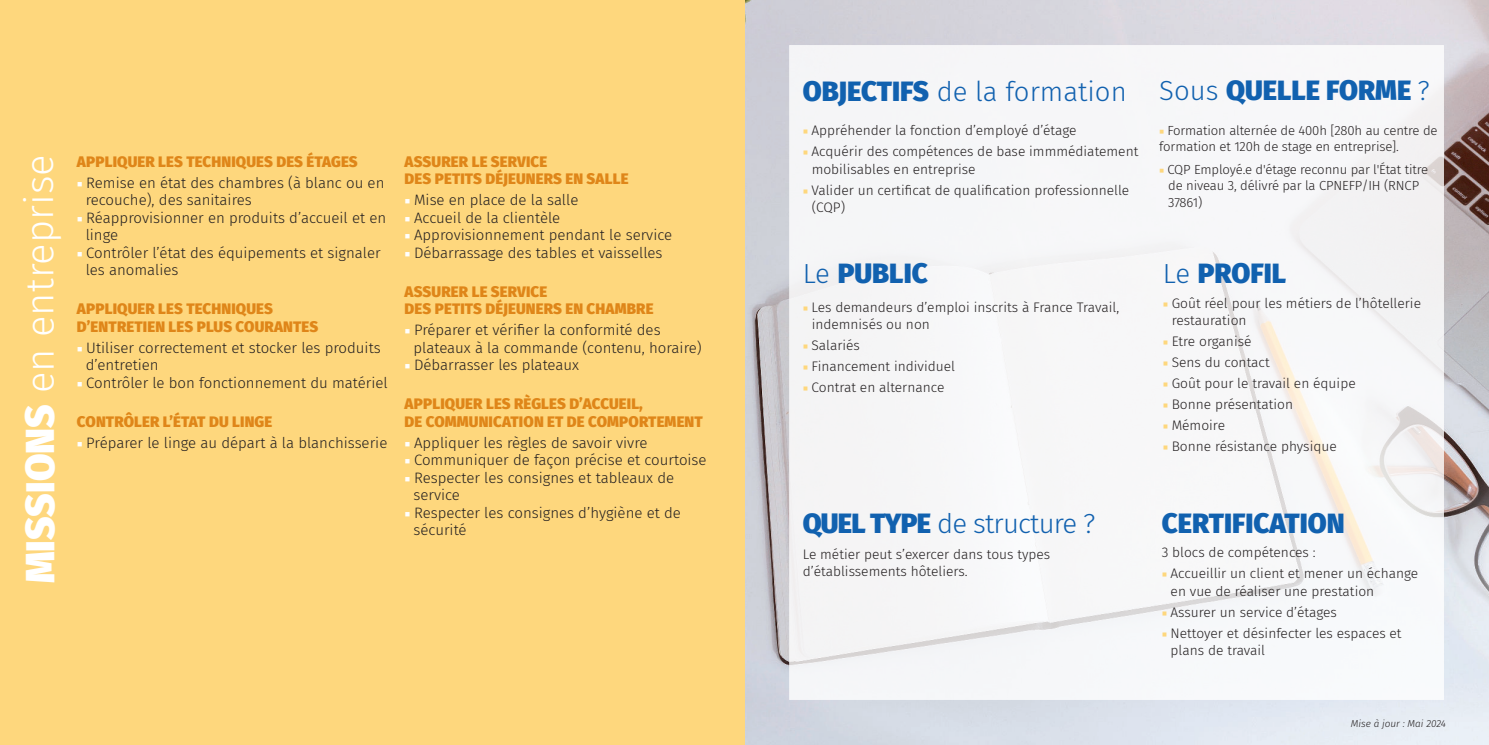
<style>
.page{position:relative;width:1489px;height:745px;background:#fff}
.page>*{position:absolute;margin:0;border:0;box-sizing:border-box;transform-origin:0 0}
.t1{font:300 40px "Fira Sans";letter-spacing:-.005em;color:#fff}
.t2{font:900 27.5px "Fira Sans";color:#1161af}
.t3{font:300 27.5px "Fira Sans";letter-spacing:-.01em;color:#1161af}
.t4{font:300 27.5px "Fira Sans";letter-spacing:-.03em;color:#1161af}
.t5{font:300 15px/17.5px "Fira Sans";color:#231f20}
.t6{font:900 15px/17.5px "Fira Sans";letter-spacing:.01em;color:#df8619}
.t7{font:300 13.75px/17.5px "Fira Sans";color:#231f20}
.t8{font:300 13.12px/16.2px "Fira Sans";letter-spacing:-.01em;color:#231f20}
.t9{font:italic 300 10px "Fira Sans";color:#231f20}
.s1{font-weight:900}
.s2{font-family:"Minion Pro";font-weight:400;color:#fff}
.s3{font-family:"Minion Pro";font-weight:400;color:#fed77d}
.s4{font-weight:300}
</style>
<div class="page">
<img style="left:744px;top:0;width:744px;height:744px">
<div style="left:0;top:0;width:744px;height:744px;background:#fed77d"></div>
<div style="left:789px;top:45px;width:654px;height:654px;background:#f6f7f8"></div>
<h1 class="t1" style="left:11px;top:583px;width:430px;rotate:-90deg"><span class="s1">MISSIONS</span> en entreprise</h1>
<p class="t6" style="left:77px;top:152px;width:282px">APPLIQUER LES TECHNIQUES DES ÉTAGES</p>
<p class="t5" style="left:86px;top:173px;width:300px;text-indent:-9px"><span class="s2">■</span> Remise en état des chambres (à blanc ou en recouche), des sanitaires</p>
<p class="t5" style="left:86px;top:208px;width:302px;text-indent:-9px"><span class="s2">■</span> Réapprovisionner en produits d’accueil et en linge</p>
<p class="t5" style="left:86px;top:243px;width:296px;text-indent:-9px"><span class="s2">■</span> Contrôler l’état des équipements et signaler les anomalies</p>
<p class="t6" style="left:77px;top:300px;width:243px">APPLIQUER LES TECHNIQUES<br>D’ENTRETIEN LES PLUS COURANTES</p>
<p class="t5" style="left:86px;top:338px;width:296px;text-indent:-9px"><span class="s2">■</span> Utiliser correctement et stocker les produits d’entretien</p>
<p class="t5" style="left:77px;top:373px;width:312px"><span class="s2">■</span> Contrôler le bon fonctionnement du matériel</p>
<p class="t6" style="left:77px;top:412px;width:197px">CONTRÔLER L’ÉTAT DU LINGE</p>
<p class="t5" style="left:77px;top:433px;width:312px"><span class="s2">■</span> Préparer le linge au départ à la blanchisserie</p>
<p class="t6" style="left:404px;top:152px;width:225px">ASSURER LE SERVICE<br>DES PETITS DÉJEUNERS EN SALLE</p>
<p class="t5" style="left:404px;top:191px;width:175px"><span class="s2">■</span> Mise en place de la salle</p>
<p class="t5" style="left:404px;top:208px;width:157px"><span class="s2">■</span> Accueil de la clientèle</p>
<p class="t5" style="left:404px;top:226px;width:269px"><span class="s2">■</span> Approvisionnement pendant le service</p>
<p class="t5" style="left:404px;top:243px;width:259px"><span class="s2">■</span> Débarrassage des tables et vaisselles</p>
<p class="t6" style="left:404px;top:282px;width:250px">ASSURER LE SERVICE<br>DES PETITS DÉJEUNERS EN CHAMBRE</p>
<p class="t5" style="left:413px;top:321px;width:290px;text-indent:-9px"><span class="s2">■</span> Préparer et vérifier la conformité des plateaux à la commande (contenu, horaire)</p>
<p class="t5" style="left:404px;top:356px;width:176px"><span class="s2">■</span> Débarrasser les plateaux</p>
<p class="t6" style="left:404px;top:395px;width:300px">APPLIQUER LES RÈGLES D’ACCUEIL,<br>DE COMMUNICATION ET DE COMPORTEMENT</p>
<p class="t5" style="left:404px;top:433px;width:244px"><span class="s2">■</span> Appliquer les règles de savoir vivre</p>
<p class="t5" style="left:404px;top:451px;width:303px"><span class="s2">■</span> Communiquer de façon précise et courtoise</p>
<p class="t5" style="left:413px;top:468px;width:262px;text-indent:-9px"><span class="s2">■</span> Respecter les consignes et tableaux de service</p>
<p class="t5" style="left:413px;top:503px;width:269px;text-indent:-9px"><span class="s2">■</span> Respecter les consignes d’hygiène et de sécurité</p>
<h2 class="t3" style="left:802px;top:72px;width:325px"><span class="s1">OBJECTIFS</span> de la formation</h2>
<p class="t7" style="left:802px;top:121px;width:275px"><span class="s3">■</span> Appréhender la fonction d’employé d’étage</p>
<p class="t7" style="left:811px;top:142px;width:328px;text-indent:-9px"><span class="s3">■</span> Acquérir des compétences de base immmédiatement mobilisables en entreprise</p>
<p class="t7" style="left:811px;top:181px;width:319px;text-indent:-9px"><span class="s3">■</span> Valider un certificat de qualification professionnelle (CQP)</p>
<h2 class="t2" style="left:802px;top:254px;width:126px"><span class="s4">Le</span> PUBLIC</h2>
<p class="t7" style="left:811px;top:298px;width:309px;text-indent:-9px"><span class="s3">■</span> Les demandeurs d’emploi inscrits à France Travail, indemnisés ou non</p>
<p class="t7" style="left:802px;top:336px;width:59px"><span class="s3">■</span> Salariés</p>
<p class="t7" style="left:802px;top:357px;width:154px"><span class="s3">■</span> Financement individuel</p>
<p class="t7" style="left:802px;top:378px;width:143px"><span class="s3">■</span> Contrat en alternance</p>
<h2 class="t2" style="left:1159px;top:71px;width:272px"><span class="s4">Sous</span> QUELLE FORME <span class="s4">?</span></h2>
<p class="t8" style="left:1159px;top:122px;width:280px"><span class="s3">■</span> Formation alternée de 400h [280h au centre de formation et 120h de stage en entreprise].</p>
<p class="t8" style="left:1168px;top:161px;width:261px;text-indent:-9px"><span class="s3">■</span> CQP Employé.e d'étage reconnu par l'État titre de niveau 3, délivré par la CPNEFP/IH (RNCP<br>37861)</p>
<h2 class="t2" style="left:1162px;top:254px;width:125px"><span class="s4">Le</span> PROFIL</h2>
<p class="t7" style="left:1171px;top:294px;width:251px;text-indent:-9px"><span class="s3">■</span> Goût réel pour les métiers de l’hôtellerie restauration</p>
<p class="t7" style="left:1162px;top:332px;width:90px"><span class="s3">■</span> Etre organisé</p>
<p class="t7" style="left:1162px;top:353px;width:108px"><span class="s3">■</span> Sens du contact</p>
<p class="t7" style="left:1162px;top:374px;width:194px"><span class="s3">■</span> Goût pour le travail en équipe</p>
<p class="t7" style="left:1162px;top:395px;width:132px"><span class="s3">■</span> Bonne présentation</p>
<p class="t7" style="left:1162px;top:416px;width:64px"><span class="s3">■</span> Mémoire</p>
<p class="t7" style="left:1162px;top:437px;width:175px"><span class="s3">■</span> Bonne résistance physique</p>
<h2 class="t4" style="left:802px;top:503px;width:294px"><span class="s1">QUEL TYPE</span> de structure ?</h2>
<p class="t7" style="left:802px;top:544px;width:249px">Le métier peut s’exercer dans tous types d’établissements hôteliers.</p>
<h2 class="t2" style="left:1161px;top:503px;width:184px">CERTIFICATION</h2>
<p class="t7" style="left:1161px;top:543px;width:155px">3 blocs de compétences :</p>
<p class="t7" style="left:1170px;top:564px;width:249px;text-indent:-9px"><span class="s3">■</span> Accueillir un client et mener un échange en vue de réaliser une prestation</p>
<p class="t7" style="left:1161px;top:603px;width:176px"><span class="s3">■</span> Assurer un service d’étages</p>
<p class="t7" style="left:1170px;top:624px;width:232px;text-indent:-9px"><span class="s3">■</span> Nettoyer et désinfecter les espaces et plans de travail</p>
<p class="t9" style="left:1350px;top:716px;width:97px">Mise à jour : Mai 2024</p>
</div>
